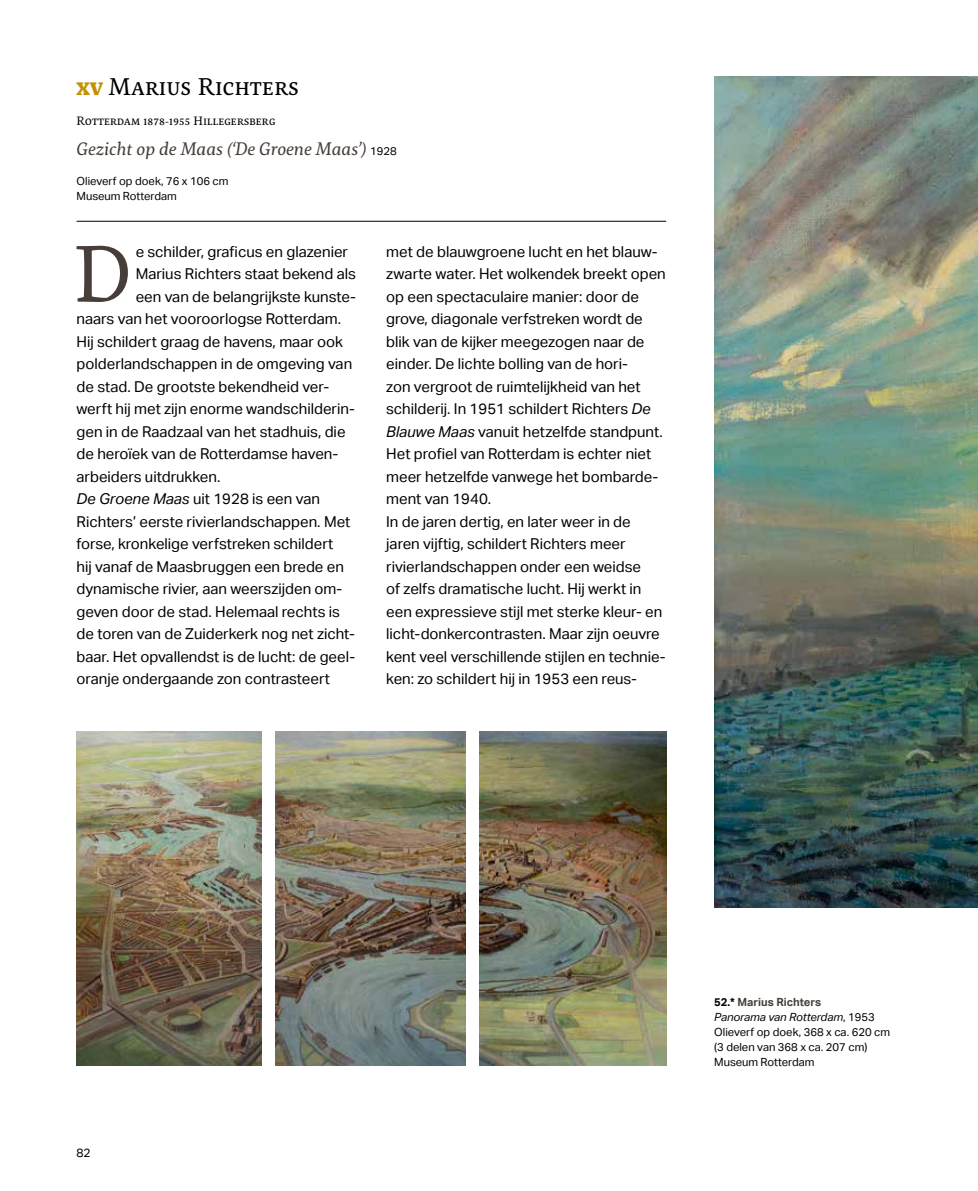
<style>
.page{position:relative;width:978px;height:1191px;background:#fff}
.page>*{position:absolute;margin:0;border:0;box-sizing:border-box;transform-origin:0 0}
.t1{font:79.35px "Servus Slab";color:#473e3a}
.t2{font:24px "Servus Slab";letter-spacing:.02em;color:#000}
.t3{font:italic 18px "Servus Slab";color:#473e3a}
.t4{font:15px/22.5px "Aktiv Grotesk";color:#000}
.t5{font:12px "Servus Slab";letter-spacing:.02em;color:#000}
.t6{font:12px "Aktiv Grotesk";color:#000}
.t7{font:11.25px/15px "Aktiv Grotesk";color:#000}
.s1{font-weight:800;font-size:18px;color:#c39101}
.s2{font-family:"Aktiv Grotesk";font-style:normal;font-size:11.25px;color:#000}
.s3{font-style:italic}
.s4{font-weight:700}
.s5{font-weight:700;color:#473e3a}
</style>
<div class="page">
<img style="left:714px;top:77px;width:264px;height:831px">
<hr style="left:77px;top:221px;width:589px;height:1px;background:#000">
<img style="left:77px;top:731px;width:589px;height:334px">
<div style="left:262px;top:722px;width:13px;height:347px;background:#fff"></div>
<div style="left:466px;top:722px;width:13px;height:347px;background:#fff"></div>
<h2 class="t2" style="left:77px;top:70px;width:224px"><span class="s1">XV</span> Marius Richters</h2>
<p class="t5" style="left:77px;top:112px;width:200px">Rotterdam 1878-1955 Hillegersberg</p>
<p class="t3" style="left:77px;top:138px;width:322px">Gezicht op de Maas (‘De Groene Maas’) <span class="s2">1928</span></p>
<p class="t7" style="left:77px;top:173px;width:154px">Olieverf op doek, 76 x 106 cm<br>Museum Rotterdam</p>
<h1 class="t1" style="left:74px;top:221px;width:60px">D</h1>
<p class="t4" style="left:136px;top:240px;width:214px">e schilder, graficus en glazenier</p>
<p class="t4" style="left:136px;top:263px;width:222px">Marius Richters staat bekend als</p>
<p class="t4" style="left:136px;top:285px;width:222px">een van de belangrijkste kunste-</p>
<p class="t4" style="left:77px;top:308px;width:266px">naars van het vooroorlogse Rotterdam.</p>
<p class="t4" style="left:77px;top:330px;width:268px">Hij schildert graag de havens, maar ook</p>
<p class="t4" style="left:77px;top:353px;width:277px">polderlandschappen in de omgeving van</p>
<p class="t4" style="left:77px;top:375px;width:254px">de stad. De grootste bekendheid ver-</p>
<p class="t4" style="left:77px;top:398px;width:280px">werft hij met zijn enorme wandschilderin-</p>
<p class="t4" style="left:77px;top:420px;width:271px">gen in de Raadzaal van het stadhuis, die</p>
<p class="t4" style="left:77px;top:443px;width:263px">de heroïek van de Rotterdamse haven-</p>
<p class="t4" style="left:77px;top:465px;width:145px">arbeiders uitdrukken.</p>
<p class="t4" style="left:77px;top:488px;width:245px"><span class="s3">De Groene Maas</span> uit 1928 is een van</p>
<p class="t4" style="left:77px;top:510px;width:275px">Richters’ eerste rivierlandschappen. Met</p>
<p class="t4" style="left:77px;top:533px;width:258px">forse, kronkelige verfstreken schildert</p>
<p class="t4" style="left:77px;top:555px;width:269px">hij vanaf de Maasbruggen een brede en</p>
<p class="t4" style="left:77px;top:578px;width:267px">dynamische rivier, aan weerszijden om-</p>
<p class="t4" style="left:77px;top:600px;width:265px">geven door de stad. Helemaal rechts is</p>
<p class="t4" style="left:77px;top:623px;width:280px">de toren van de Zuiderkerk nog net zicht-</p>
<p class="t4" style="left:77px;top:645px;width:280px">baar. Het opvallendst is de lucht: de geel-</p>
<p class="t4" style="left:77px;top:668px;width:255px">oranje ondergaande zon contrasteert</p>
<p class="t4" style="left:386px;top:240px;width:281px">met de blauwgroene lucht en het blauw&shy;zwarte water. Het wolkendek breekt open op een spectaculaire manier: door de grove, diagonale verfstreken wordt de blik van de kijker meegezogen naar de einder. De lichte bolling van de hori-<br>zon vergroot de ruimtelijkheid van het schilderij. In 1951 schildert Richters <span class="s3">De Blauwe Maas</span> vanuit hetzelfde standpunt.<br>Het profiel van Rotterdam is echter niet meer hetzelfde vanwege het bombarde&shy;ment van 1940.<br>In de jaren dertig, en later weer in de jaren vijftig, schildert Richters meer rivierlandschappen onder een weidse<br>of zelfs dramatische lucht. Hij werkt in een expressieve stijl met sterke kleur- en licht-donkercontrasten. Maar zijn oeuvre kent veel verschillende stijlen en technie&shy;ken: zo schildert hij in 1953 een reus-</p>
<p class="t6" style="left:77px;top:1145px;width:16px">82</p>
<p class="t7" style="left:714px;top:994px;width:177px"><span class="s4">52.*</span> <span class="s5">Marius Richters<br></span><span class="s3">Panorama van Rotterdam</span>, 1953<br>Olieverf op doek, 368 x ca. 620 cm (3 delen van 368 x ca. 207 cm)<br>Museum Rotterdam</p>
</div>
